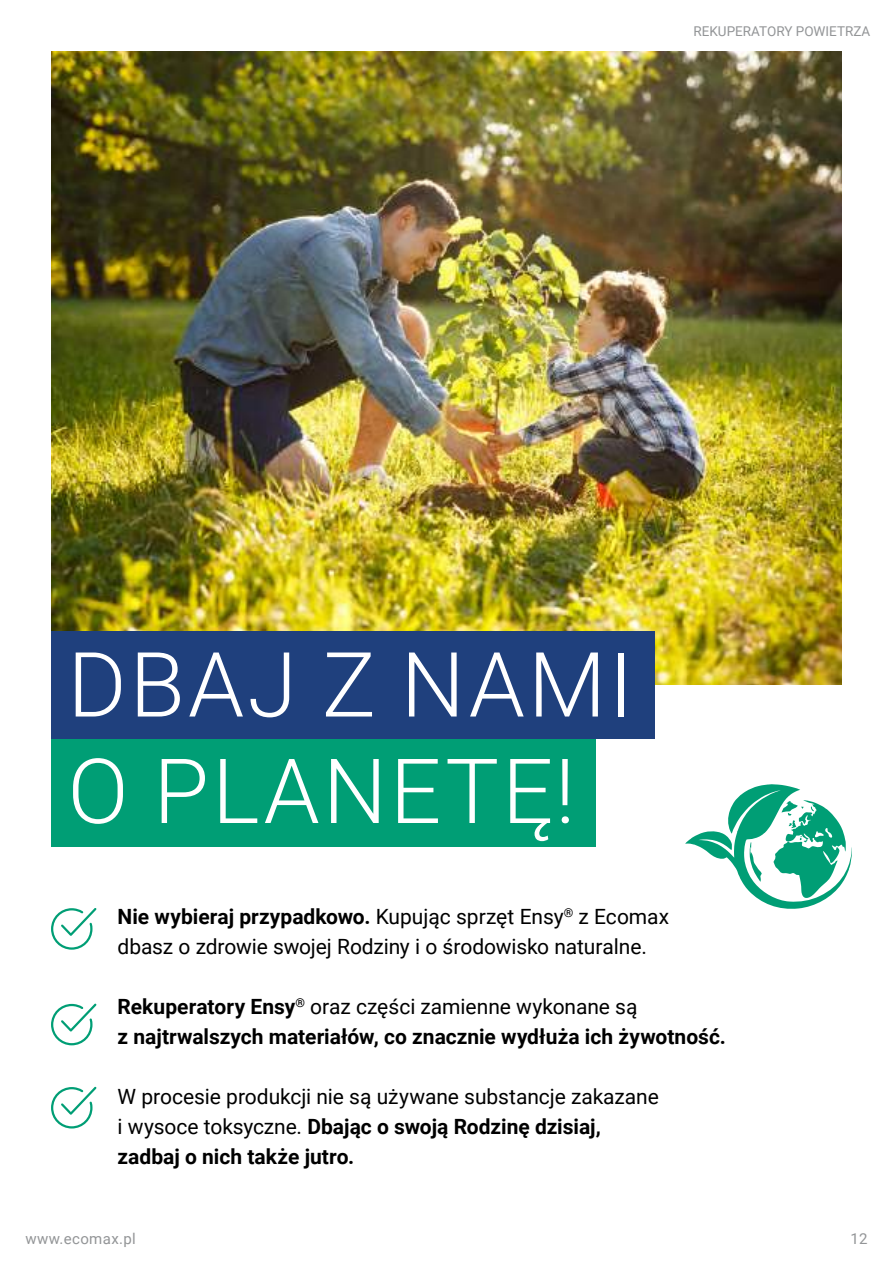
<style>
.page{position:relative;width:893px;height:1263px;background:#fff}
.page>*{position:absolute;margin:0;border:0;box-sizing:border-box;transform-origin:0 0}
.t1{font:300 90px/106.5px "Roboto";letter-spacing:.035em;color:#fff}
.t2{font:21px/30px "Roboto";letter-spacing:-.005em;color:#000}
.t3{font:700 21px/30px "Roboto";color:#000}
.t4{font:15px "Roboto";letter-spacing:.025em;color:#939597}
.t5{font:13.5px "Roboto";color:#939597}
.s1{font-weight:700}
.s2{font-weight:400}
</style>
<div class="page">
<img style="left:51px;top:51px;width:791px;height:634px">
<svg style="left:685px;top:784px;width:167px;height:125px"></svg>
<div style="left:51px;top:631px;width:604px;height:108px;background:#1f407d"></div>
<div style="left:51px;top:739px;width:544px;height:107px;background:#009e75"></div>
<svg style="left:51px;top:908px;width:46px;height:42px"></svg>
<svg style="left:51px;top:1003px;width:46px;height:43px"></svg>
<svg style="left:51px;top:1086px;width:46px;height:43px"></svg>
<p class="t5" style="left:693px;top:21px;width:178px">REKUPERATORY POWIETRZA</p>
<h1 class="t1" style="left:68px;top:628px;width:567px">DBAJ Z NAMI<br>O PLANETĘ!</h1>
<p class="t2" style="left:118px;top:900px;width:553px"><span class="s1">Nie wybieraj przypadkowo.</span> Kupując sprzęt Ensy<sup>®</sup> z Ecomax dbasz o zdrowie swojej Rodziny i o środowisko naturalne.</p>
<p class="t3" style="left:118px;top:990px;width:610px">Rekuperatory Ensy<sup>®</sup> <span class="s2">oraz części zamienne wykonane są<br></span>z najtrwalszych materiałów, co znacznie wydłuża ich żywotność.</p>
<p class="t2" style="left:118px;top:1080px;width:543px">W procesie produkcji nie są używane substancje zakazane i wysoce toksyczne. <span class="s1">Dbając o swoją Rodzinę dzisiaj, zadbaj o nich także jutro.</span></p>
<p class="t4" style="left:26px;top:1228px;width:112px">www.ecomax.pl</p>
<p class="t4" style="left:850px;top:1228px;width:18px">12</p>
</div>
